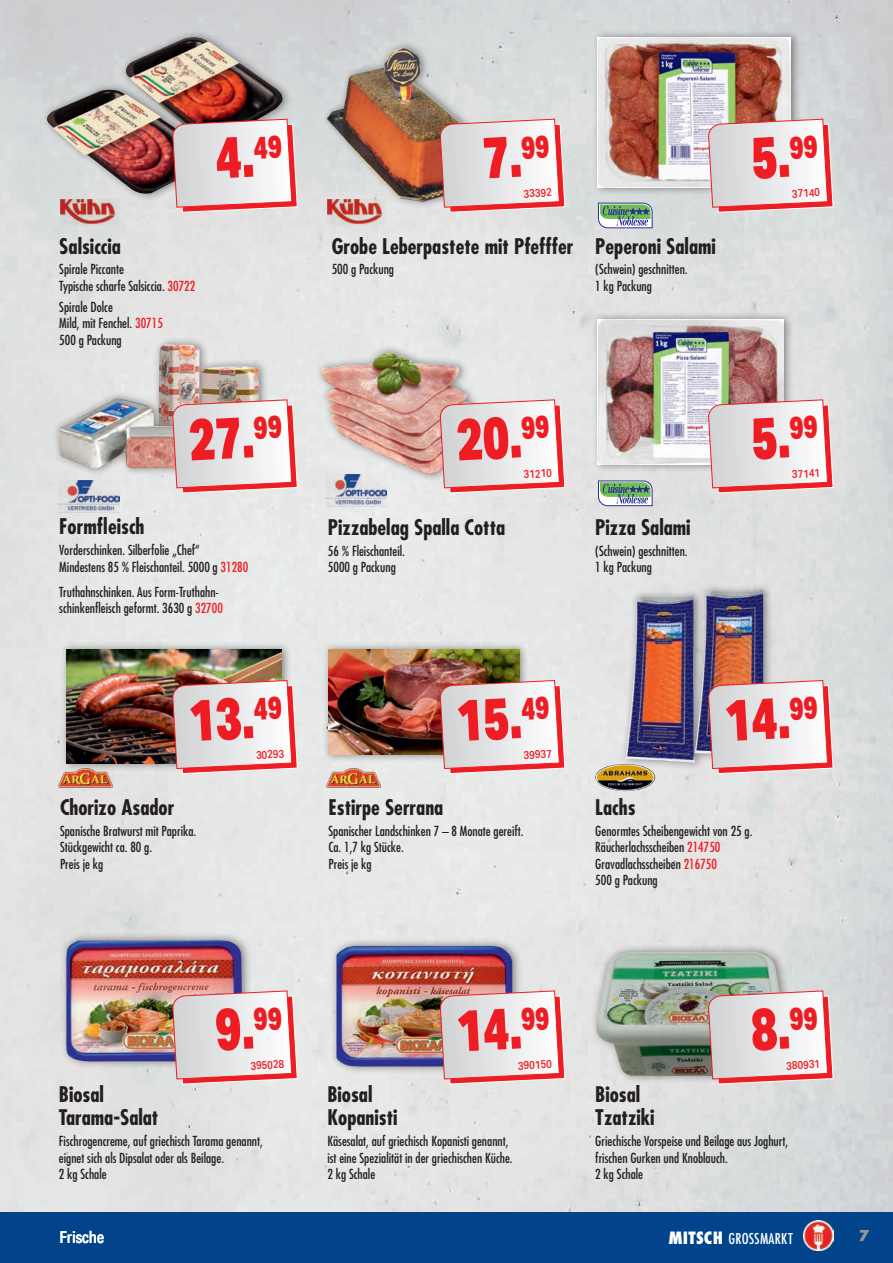
<style>
.page{position:relative;width:893px;height:1263px;background:#fff}
.page>*{position:absolute;margin:0;border:0;box-sizing:border-box;transform-origin:0 0}
.t1{font:900 58.5px "Aktiv Grotesk Cd";color:#ee1d23;scale:.9 1}
.t2{font:700 condensed 21px/23.7px "Futura Std";color:#231f20}
.t3{font:500 16.5px "Futura PT Cond";letter-spacing:.015em;color:#fff}
.t4{font:500 16.5px "Aktiv Grotesk Cd";letter-spacing:-.01em;color:#fff}
.t5{font:700 16.5px "Futura PT";color:#939598}
.t6{font:condensed 13.5px/16.5px "Futura Std";color:#231f20}
.t7{font:500 11.25px "Aktiv Grotesk Cd";color:#ee1d23}
.s1{color:#ee1d23}
.s2{font-family:"Futura Std";font-weight:800;font-stretch:condensed}
</style>
<div class="page">
<img style="left:0;top:0;width:893px;height:1212px">
<div style="left:0;top:1212px;width:893px;height:51px;background:#01448c"></div>
<div style="left:120px;top:29px;width:173px;height:121px;background:#231f20;opacity:.5"></div>
<img style="left:124px;top:37px;width:160px;height:81px">
<div style="left:41px;top:82px;width:179px;height:120px;background:#231f20;opacity:.5"></div>
<img style="left:45px;top:90px;width:167px;height:105px">
<div style="left:592px;top:29px;width:209px;height:167px;background:#231f20;opacity:.5"></div>
<img style="left:598px;top:37px;width:193px;height:151px">
<div style="left:322px;top:40px;width:177px;height:169px;background:#d6dadb"></div>
<img style="left:327px;top:45px;width:164px;height:180px">
<div style="left:152px;top:336px;width:133px;height:135px;background:#231f20;opacity:.5"></div>
<img style="left:158px;top:344px;width:118px;height:55px">
<div style="left:316px;top:344px;width:177px;height:138px;background:#e5e7e7"></div>
<img style="left:322px;top:352px;width:152px;height:123px">
<div style="left:60px;top:641px;width:232px;height:131px;background:#231f20;opacity:.5"></div>
<img style="left:66px;top:649px;width:215px;height:115px">
<div style="left:60px;top:932px;width:192px;height:137px;background:#231f20;opacity:.5"></div>
<img style="left:65px;top:940px;width:177px;height:123px">
<div style="left:330px;top:937px;width:193px;height:138px;background:#231f20;opacity:.5"></div>
<img style="left:336px;top:945px;width:176px;height:122px">
<div style="left:591px;top:943px;width:204px;height:141px;background:#231f20;opacity:.5"></div>
<img style="left:596px;top:952px;width:189px;height:124px">
<div style="left:323px;top:641px;width:206px;height:122px;background:#231f20;opacity:.5"></div>
<img style="left:329px;top:649px;width:190px;height:105px">
<div style="left:592px;top:312px;width:202px;height:160px;background:#231f20;opacity:.5"></div>
<img style="left:598px;top:320px;width:186px;height:145px">
<div style="left:620px;top:588px;width:85px;height:182px;background:#231f20;opacity:.5"></div>
<img style="left:625px;top:595px;width:64px;height:168px">
<div style="left:689px;top:582px;width:85px;height:182px;background:#231f20;opacity:.5"></div>
<img style="left:695px;top:589px;width:69px;height:168px">
<div style="left:52px;top:390px;width:141px;height:87px;background:#231f20;opacity:.5"></div>
<img style="left:58px;top:398px;width:125px;height:72px">
<svg style="left:598px;top:480px;width:55px;height:26px"></svg>
<svg style="left:598px;top:203px;width:55px;height:25px"></svg>
<img style="left:59px;top:480px;width:60px;height:32px">
<img style="left:326px;top:474px;width:61px;height:32px">
<img style="left:60px;top:200px;width:59px;height:25px">
<img style="left:327px;top:200px;width:60px;height:25px">
<img style="left:59px;top:769px;width:54px;height:18px">
<img style="left:326px;top:769px;width:54px;height:18px">
<img style="left:595px;top:764px;width:60px;height:27px">
<img style="left:803px;top:1220px;width:30px;height:30px">
<svg style="left:172px;top:118px;width:126px;height:95px"></svg>
<svg style="left:172px;top:399px;width:126px;height:95px"></svg>
<svg style="left:440px;top:118px;width:126px;height:95px"></svg>
<svg style="left:440px;top:399px;width:126px;height:95px"></svg>
<svg style="left:440px;top:680px;width:126px;height:94px"></svg>
<svg style="left:172px;top:680px;width:126px;height:94px"></svg>
<svg style="left:708px;top:118px;width:126px;height:95px"></svg>
<svg style="left:708px;top:399px;width:126px;height:95px"></svg>
<svg style="left:708px;top:680px;width:126px;height:94px"></svg>
<svg style="left:708px;top:990px;width:126px;height:95px"></svg>
<svg style="left:440px;top:990px;width:126px;height:95px"></svg>
<svg style="left:172px;top:990px;width:126px;height:95px"></svg>
<h1 class="t1" style="left:213px;top:120px;width:76px;rotate:-3deg">4.<sup>49</sup></h1>
<h2 class="t2" style="left:59px;top:234px;width:63px">Salsiccia</h2>
<p class="t6" style="left:59px;top:261px;width:137px">Spirale Piccante<br>Typische scharfe Salsiccia. <span class="s1">30722</span></p>
<p class="t6" style="left:59px;top:298px;width:105px">Spirale Dolce<br>Mild, mit Fenchel. <span class="s1">30715<br></span>500 g Packung</p>
<h1 class="t1" style="left:187px;top:402px;width:105px;rotate:-3deg">27.<sup>99</sup></h1>
<h2 class="t2" style="left:59px;top:515px;width:87px">Formfleisch</h2>
<p class="t6" style="left:59px;top:542px;width:190px">Vorderschinken. Silberfolie „Chef“<br>Mindestens 85 % Fleischanteil. 5000 g <span class="s1">31280</span></p>
<p class="t6" style="left:59px;top:583px;width:165px">Truthahnschinken. Aus Form-Truthahn&shy;schinkenfleisch geformt. 3630 g <span class="s1">32700</span></p>
<h1 class="t1" style="left:187px;top:683px;width:105px;rotate:-3deg">13.<sup>49</sup></h1>
<h2 class="t2" style="left:60px;top:795px;width:116px">Chorizo Asador</h2>
<p class="t6" style="left:60px;top:822px;width:138px">Spanische Bratwurst mit Paprika.<br>Stückgewicht ca. 80 g.<br>Preis je kg</p>
<p class="t7" style="left:256px;top:748px;width:30px;rotate:-3deg">30293</p>
<h1 class="t1" style="left:481px;top:120px;width:76px;rotate:-3deg">7.<sup>99</sup></h1>
<p class="t7" style="left:523px;top:187px;width:30px;rotate:-3deg">33392</p>
<h2 class="t2" style="left:332px;top:234px;width:243px">Grobe Leberpastete mit Pfefffer</h2>
<p class="t6" style="left:332px;top:261px;width:64px">500 g Packung</p>
<h2 class="t2" style="left:595px;top:234px;width:122px">Peperoni Salami</h2>
<p class="t6" style="left:595px;top:261px;width:94px">(Schwein) geschnitten.<br>1 kg Packung</p>
<h1 class="t1" style="left:749px;top:120px;width:76px;rotate:-3deg">5.<sup>99</sup></h1>
<p class="t7" style="left:792px;top:187px;width:30px;rotate:-3deg">37140</p>
<h1 class="t1" style="left:455px;top:402px;width:105px;rotate:-3deg">20.<sup>99</sup></h1>
<h2 class="t2" style="left:328px;top:516px;width:179px">Pizzabelag Spalla Cotta</h2>
<p class="t6" style="left:328px;top:543px;width:79px">56 % Fleischanteil.<br>5000 g Packung</p>
<p class="t7" style="left:523px;top:467px;width:30px;rotate:-3deg">31210</p>
<h2 class="t2" style="left:595px;top:516px;width:97px">Pizza Salami</h2>
<p class="t6" style="left:595px;top:543px;width:94px">(Schwein) geschnitten.<br>1 kg Packung</p>
<h1 class="t1" style="left:749px;top:401px;width:76px;rotate:-3deg">5.<sup>99</sup></h1>
<p class="t7" style="left:792px;top:467px;width:30px;rotate:-3deg">37141</p>
<h1 class="t1" style="left:455px;top:683px;width:105px;rotate:-3deg">15.<sup>49</sup></h1>
<p class="t7" style="left:523px;top:748px;width:30px;rotate:-3deg">39937</p>
<h2 class="t2" style="left:329px;top:795px;width:116px">Estirpe Serrana</h2>
<p class="t6" style="left:329px;top:822px;width:197px">Spanischer Landschinken 7 – 8 Monate gereift.<br>Ca. 1,7 kg Stücke.<br>Preis je kg</p>
<h1 class="t1" style="left:723px;top:683px;width:105px;rotate:-3deg">14.<sup>99</sup></h1>
<h2 class="t2" style="left:595px;top:795px;width:42px">Lachs</h2>
<p class="t6" style="left:595px;top:822px;width:159px">Genormtes Scheibengewicht von 25 g.<br>Räucherlachsscheiben <span class="s1">214750<br></span>Gravadlachsscheiben <span class="s1">216750<br></span>500 g Packung</p>
<h1 class="t1" style="left:213px;top:992px;width:76px;rotate:-3deg">9.<sup>99</sup></h1>
<p class="t7" style="left:250px;top:1059px;width:35px;rotate:-3deg">395028</p>
<h2 class="t2" style="left:59px;top:1082px;width:101px">Biosal<br>Tarama-Salat</h2>
<p class="t6" style="left:59px;top:1133px;width:205px">Fischrogencreme, auf griechisch Tarama genannt, eignet sich als Dipsalat oder als Beilage.<br>2 kg Schale</p>
<h1 class="t1" style="left:455px;top:993px;width:105px;rotate:-3deg">14.<sup>99</sup></h1>
<p class="t7" style="left:518px;top:1059px;width:35px;rotate:-3deg">390150</p>
<h2 class="t2" style="left:327px;top:1082px;width:72px">Biosal<br>Kopanisti</h2>
<p class="t6" style="left:327px;top:1133px;width:187px">Käsesalat, auf griechisch Kopanisti genannt, ist eine Spezialität in der griechischen Küche.<br>2 kg Schale</p>
<h1 class="t1" style="left:749px;top:992px;width:76px;rotate:-3deg">8.<sup>99</sup></h1>
<p class="t7" style="left:786px;top:1059px;width:35px;rotate:-3deg">380931</p>
<h2 class="t2" style="left:595px;top:1082px;width:61px">Biosal<br>Tzatziki</h2>
<p class="t6" style="left:595px;top:1133px;width:194px">Griechische Vorspeise und Beilage aus Joghurt, frischen Gurken und Knoblauch.<br>2 kg Schale</p>
<p class="t4" style="left:60px;top:1227px;width:46px">Frische</p>
<p class="t5" style="left:859px;top:1225px;width:11px">7</p>
<p class="t3" style="left:669px;top:1229px;width:125px"><span class="s2">MITSCH</span> GROSSMARKT</p>
</div>
